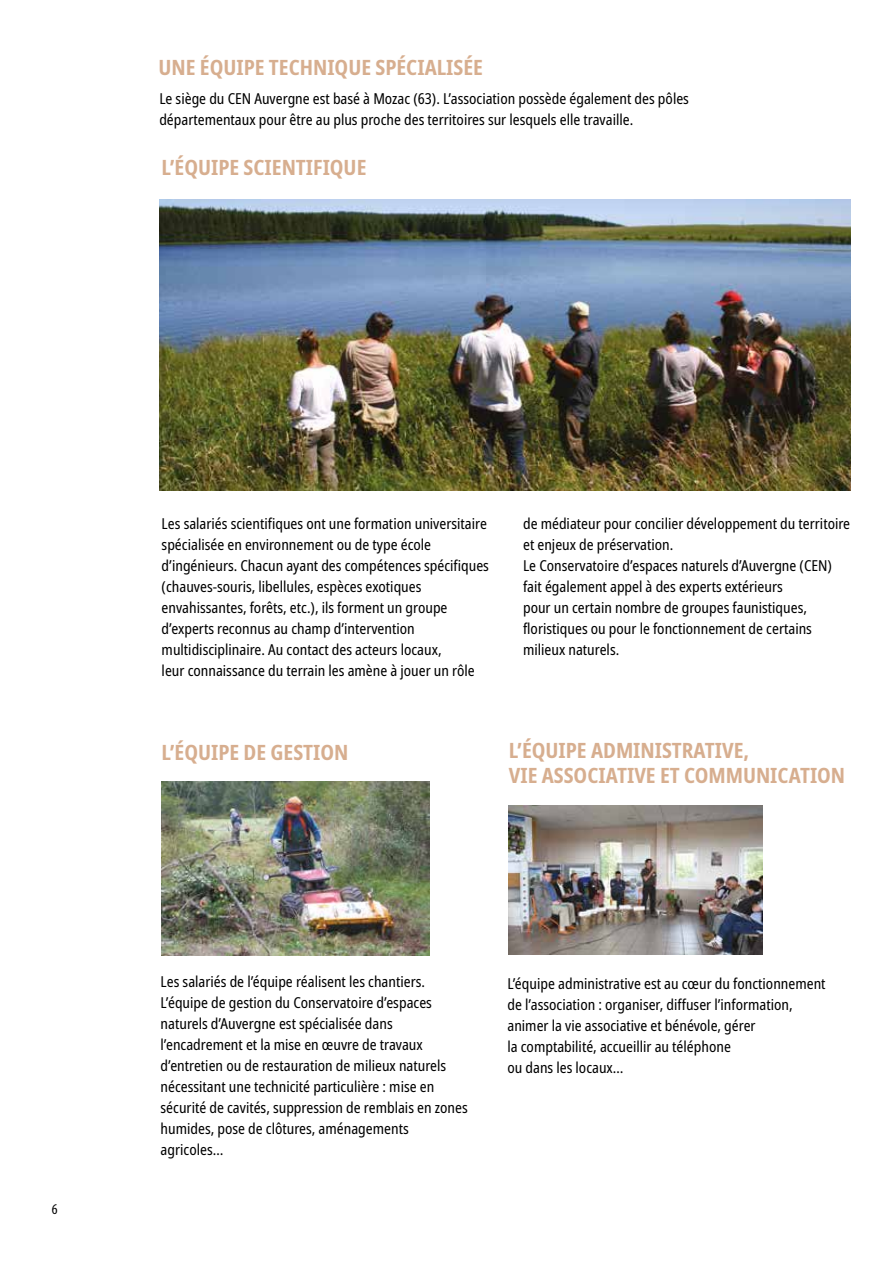
<style>
.page{position:relative;width:893px;height:1263px;background:#fff}
.page>*{position:absolute;margin:0;border:0;box-sizing:border-box;transform-origin:0 0}
.t1{font:700 condensed 21px/25.2px "Noto Sans";color:#d7ae8f}
.t2{font:condensed 15px/21px "Noto Sans";color:#000}
.t3{font:condensed 15px "Myriad Pro";color:#000}
</style>
<div class="page">
<img style="left:161px;top:781px;width:269px;height:174px">
<img style="left:159px;top:199px;width:691px;height:291px">
<img style="left:508px;top:806px;width:254px;height:148px">
<h1 class="t1" style="left:159px;top:55px;width:326px">UNE ÉQUIPE TECHNIQUE SPÉCIALISÉE</h1>
<p class="t2" style="left:159px;top:89px;width:531px">Le siège du CEN Auvergne est basé à Mozac (63). L’association possède également des pôles départementaux pour être au plus proche des territoires sur lesquels elle travaille.</p>
<h1 class="t1" style="left:161px;top:155px;width:207px">L’ÉQUIPE SCIENTIFIQUE</h1>
<p class="t3" style="left:52px;top:1200px;width:7px">6</p>
<p class="t2" style="left:162px;top:513px;width:329px">Les salariés scientifiques ont une formation universitaire spécialisée en environnement ou de type école d’ingénieurs. Chacun ayant des compétences spécifiques (chauves-souris, libellules, espèces exotiques envahissantes, forêts, etc.), ils forment un groupe d’experts reconnus au champ d’intervention multidisciplinaire. Au contact des acteurs locaux,<br>leur connaissance du terrain les amène à jouer un rôle</p>
<p class="t2" style="left:523px;top:513px;width:329px">de médiateur pour concilier développement du territoire et enjeux de préservation.<br>Le Conservatoire d’espaces naturels d’Auvergne (CEN) fait également appel à des experts extérieurs<br>pour un certain nombre de groupes faunistiques, floristiques ou pour le fonctionnement de certains milieux naturels.</p>
<h1 class="t1" style="left:161px;top:740px;width:189px">L’ÉQUIPE DE GESTION</h1>
<h1 class="t1" style="left:509px;top:738px;width:338px">L’ÉQUIPE ADMINISTRATIVE,<br>VIE ASSOCIATIVE ET COMMUNICATION</h1>
<p class="t2" style="left:161px;top:972px;width:309px">Les salariés de l’équipe réalisent les chantiers.<br>L’équipe de gestion du Conservatoire d’espaces naturels d’Auvergne est spécialisée dans l’encadrement et la mise en œuvre de travaux d’entretien ou de restauration de milieux naturels nécessitant une technicité particulière : mise en sécurité de cavités, suppression de remblais en zones humides, pose de clôtures, aménagements agricoles…</p>
<p class="t2" style="left:507px;top:973px;width:320px">L’équipe administrative est au cœur du fonctionnement de l’association : organiser, diffuser l’information, animer la vie associative et bénévole, gérer<br>la comptabilité, accueillir au téléphone<br>ou dans les locaux…</p>
</div>
